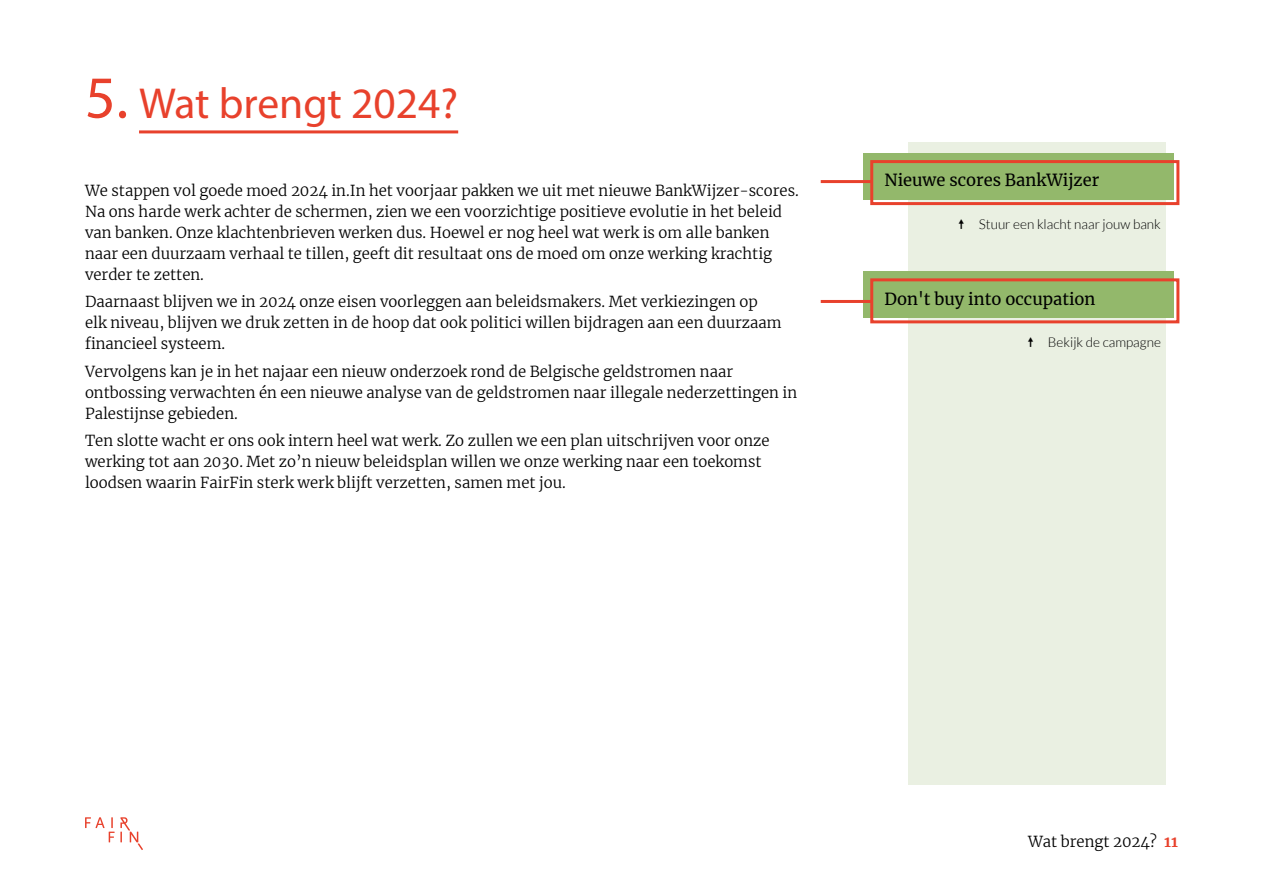
<style>
.page{position:relative;width:1263px;height:893px;background:#fff}
.page>*{position:absolute;margin:0;border:0;box-sizing:border-box;transform-origin:0 0}
.t1{font:43.5px "Myriad Pro";color:#e8412c}
.t2{font:16.5px "Merriweather";color:#000}
.t3{font:300 15px/21px "Merriweather";color:#000}
.t4{font:300 13.5px "Lato";color:#000}
.s1{font-size:60px}
.s2{font-weight:700;color:#e8412c}
</style>
<div class="page">
<div style="left:908px;top:142px;width:257px;height:643px;background:#eaf0e2"></div>
<div style="left:863px;top:153px;width:311px;height:46px;background:#93b86b"></div>
<div style="left:870px;top:160px;width:309px;height:45px;border:3px solid #e8412c"></div>
<div style="left:863px;top:271px;width:311px;height:47px;background:#93b86b"></div>
<div style="left:870px;top:278px;width:309px;height:45px;border:3px solid #e8412c"></div>
<hr style="left:821px;top:180px;width:51px;height:3px;background:#e8412c">
<hr style="left:821px;top:300px;width:51px;height:3px;background:#e8412c">
<hr style="left:139px;top:130px;width:319px;height:3px;background:#e8412c">
<svg style="left:85px;top:817px;width:58px;height:33px"></svg>
<h1 class="t1" style="left:85px;top:76px;width:375px"><span class="s1">5.</span> Wat brengt 2024?</h1>
<p class="t3" style="left:85px;top:179px;width:715px">We stappen vol goede moed 2024 in.In het voorjaar pakken we uit met nieuwe BankWijzer-scores.<br>Na ons harde werk achter de schermen, zien we een voorzichtige positieve evolutie in het beleid van banken. Onze klachtenbrieven werken dus. Hoewel er nog heel wat werk is om alle banken naar een duurzaam verhaal te tillen, geeft dit resultaat ons de moed om onze werking krachtig verder te zetten.</p>
<p class="t3" style="left:85px;top:291px;width:698px">Daarnaast blijven we in 2024 onze eisen voorleggen aan beleidsmakers. Met verkiezingen op elk niveau, blijven we druk zetten in de hoop dat ook politici willen bijdragen aan een duurzaam financieel systeem.</p>
<p class="t3" style="left:85px;top:360px;width:714px">Vervolgens kan je in het najaar een nieuw onderzoek rond de Belgische geldstromen naar ontbossing verwachten én een nieuwe analyse van de geldstromen naar illegale nederzettingen in<br>Palestijnse gebieden.</p>
<p class="t3" style="left:85px;top:430px;width:686px">Ten slotte wacht er ons ook intern heel wat werk. Zo zullen we een plan uitschrijven voor onze werking tot aan 2030. Met zo’n nieuw beleidsplan willen we onze werking naar een toekomst loodsen waarin FairFin sterk werk blijft verzetten, samen met jou.</p>
<p class="t2" style="left:884px;top:169px;width:216px">Nieuwe scores BankWijzer</p>
<p class="t4" style="left:957px;top:216px;width:205px">◆ Stuur een klacht naar jouw bank</p>
<p class="t2" style="left:884px;top:287px;width:213px">Don't buy into occupation</p>
<p class="t4" style="left:1027px;top:335px;width:136px">◆ Bekijk de campagne</p>
<p class="t3" style="left:1028px;top:831px;width:151px">Wat brengt 2024? <span class="s2">11</span></p>
</div>
